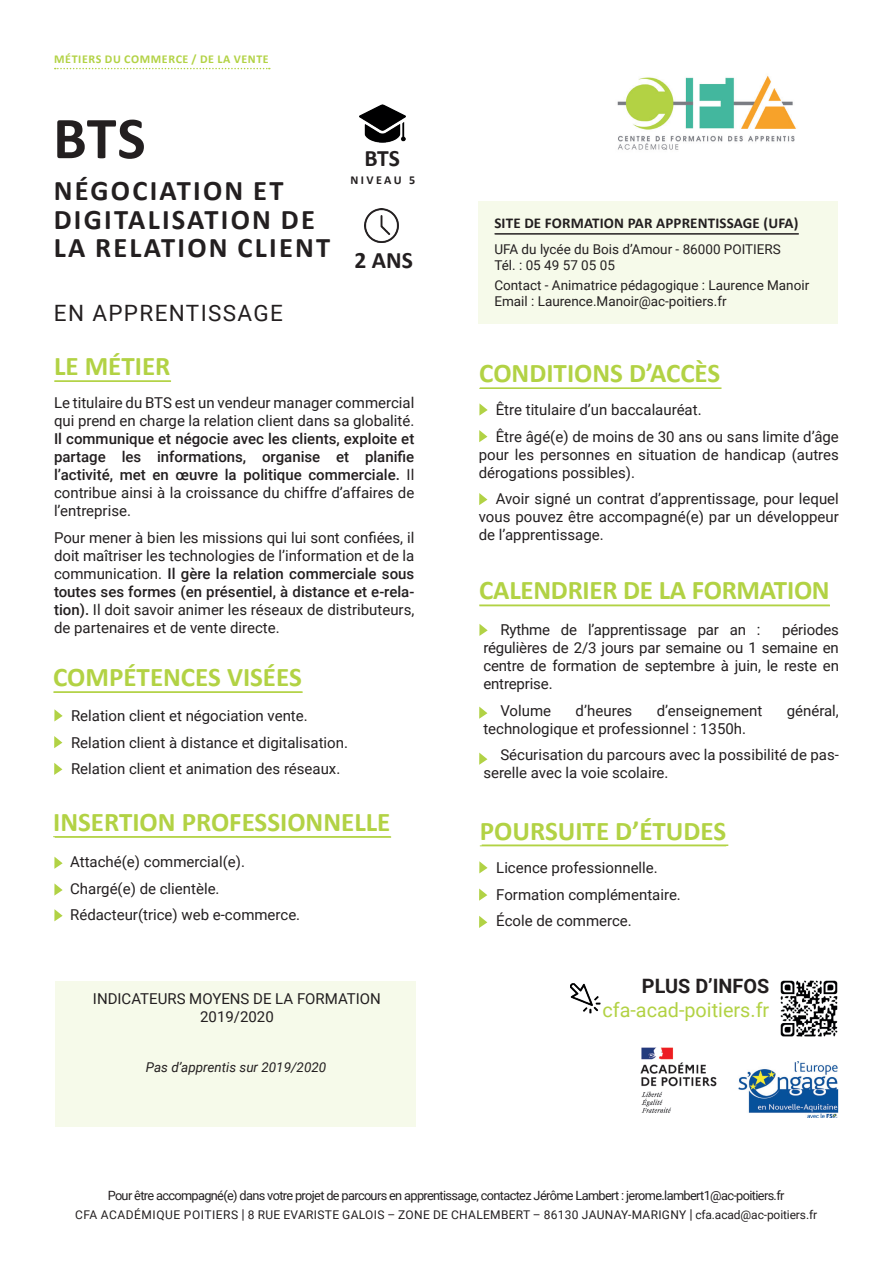
<style>
.page{position:relative;width:893px;height:1263px;background:#fff}
.page>*{position:absolute;margin:0;border:0;box-sizing:border-box;transform-origin:0 0}
.t1{font:700 60px "Calibri";color:#231f20}
.t2{font:700 28.5px/28.5px "Calibri";letter-spacing:.08em;color:#231f20}
.t3{font:700 27px "Calibri";color:#b2d244}
.t4{font:700 23.55px "Calibri";color:#231f20}
.t5{font:22.5px "Roboto";letter-spacing:.06em;color:#231f20}
.t6{font:19.8px "Roboto";color:#b2d244}
.t7{font:700 19.8px "Roboto";color:#231f20}
.t8{font:15px/18px "Roboto";color:#231f20}
.t9{font:500 15px/18px "Roboto";color:#231f20;text-align:justify}
.t10{font:700 15px "Calibri";letter-spacing:.01em;color:#231f20}
.t11{font:13.5px/16.2px "Roboto";color:#231f20}
.t12{font:italic 13.5px "Roboto";color:#231f20}
.t13{font:12.75px "Roboto";letter-spacing:-.05em;color:#231f20}
.t14{font:700 12.15px "Calibri";letter-spacing:.2em;color:#231f20}
.t15{font:12px "Roboto";letter-spacing:.025em;color:#231f20}
.t16{font:700 12px "Calibri";letter-spacing:.05em;color:#b2d244}
.s1{font-weight:400}
.s2{font-weight:500}
.s3{font-size:13.5px}
</style>
<div class="page">
<div style="left:478px;top:201px;width:359px;height:122px;background:#f6faea"></div>
<img style="left:738px;top:1062px;width:101px;height:56px">
<img style="left:780px;top:980px;width:58px;height:57px">
<img style="left:570px;top:983px;width:31px;height:30px">
<img style="left:640px;top:1047px;width:77px;height:66px">
<img style="left:617px;top:76px;width:179px;height:74px">
<svg style="left:54px;top:883px;width:9px;height:13px"></svg>
<svg style="left:54px;top:909px;width:9px;height:12px"></svg>
<svg style="left:54px;top:857px;width:9px;height:12px"></svg>
<svg style="left:54px;top:763px;width:8px;height:12px"></svg>
<svg style="left:54px;top:736px;width:8px;height:12px"></svg>
<svg style="left:54px;top:709px;width:9px;height:12px"></svg>
<svg style="left:479px;top:430px;width:8px;height:12px"></svg>
<svg style="left:479px;top:493px;width:8px;height:12px"></svg>
<svg style="left:479px;top:403px;width:9px;height:13px"></svg>
<svg style="left:479px;top:706px;width:8px;height:13px"></svg>
<svg style="left:479px;top:753px;width:8px;height:12px"></svg>
<svg style="left:479px;top:624px;width:9px;height:12px"></svg>
<svg style="left:479px;top:888px;width:8px;height:13px"></svg>
<svg style="left:479px;top:916px;width:8px;height:12px"></svg>
<svg style="left:479px;top:861px;width:9px;height:12px"></svg>
<hr style="left:55px;top:380px;width:116px;height:2px;background:#b2d244">
<hr style="left:54px;top:691px;width:249px;height:2px;background:#b2d244">
<hr style="left:55px;top:836px;width:336px;height:2px;background:#b2d244">
<hr style="left:480px;top:387px;width:241px;height:2px;background:#b2d244">
<hr style="left:479px;top:605px;width:351px;height:1px;background:#b2d244">
<hr style="left:482px;top:844px;width:246px;height:2px;background:#b2d244">
<hr style="left:495px;top:233px;width:304px;height:2px;background:#231f20">
<hr style="left:479px;top:388px;width:241px;height:1px;background:#b2d244">
<hr style="left:494px;top:233px;width:304px;height:1px;background:#231f20">
<hr style="left:53px;top:836px;width:337px;height:1px;background:#b2d244">
<hr style="left:53px;top:692px;width:249px;height:1px;background:#b2d244">
<hr style="left:480px;top:845px;width:246px;height:1px;background:#b2d244">
<hr style="left:54px;top:381px;width:116px;height:1px;background:#b2d244">
<img style="left:364px;top:209px;width:34px;height:34px">
<img style="left:360px;top:104px;width:46px;height:39px">
<div style="left:55px;top:981px;width:360px;height:146px;background:#f6faea"></div>
<svg style="left:55px;top:68px;width:215px;height:1px"></svg>
<p class="t16" style="left:54px;top:50px;width:216px">MÉTIERS DU COMMERCE / DE LA VENTE</p>
<h1 class="t1" style="left:53px;top:96px;width:94px">BTS</h1>
<h2 class="t2" style="left:54px;top:176px;width:278px">NÉGOCIATION ET<br>DIGITALISATION DE<br>LA RELATION CLIENT</h2>
<h3 class="t5" style="left:54px;top:297px;width:230px">EN APPRENTISSAGE</h3>
<h3 class="t3" style="left:54px;top:347px;width:118px">LE MÉTIER</h3>
<h3 class="t4" style="left:365px;top:142px;width:37px">BTS</h3>
<p class="t14" style="left:350px;top:172px;width:66px">NIVEAU 5</p>
<h3 class="t4" style="left:354px;top:244px;width:60px">2 ANS</h3>
<p class="t8" style="left:54px;top:393px;width:362px">Le titulaire du BTS est un vendeur manager commercial qui prend en charge la relation client dans sa globalité.</p>
<p class="t9" style="left:54px;top:429px;width:362px">Il communique et négocie avec les clients, exploite et partage les informations, organise et planifie l’activité, met en œuvre la politique commerciale. <span class="s1">Il contribue ainsi à la croissance du chiffre d’affaires de l’entreprise.</span></p>
<p class="t8" style="left:54px;top:528px;width:362px;text-align:justify">Pour mener à bien les missions qui lui sont confiées, il doit maîtriser les technologies de l’information et de la communication. <span class="s2">Il gère la relation commerciale sous toutes ses formes (en présentiel, à distance et e-rela&shy;tion).</span> Il doit savoir animer les réseaux de distributeurs, de partenaires et de vente directe.</p>
<h3 class="t3" style="left:53px;top:658px;width:250px">COMPÉTENCES VISÉES</h3>
<p class="t8" style="left:71px;top:702px;width:278px;line-height:26.5px">Relation client et négociation vente.<br>Relation client à distance et digitalisation.<br>Relation client et animation des réseaux.</p>
<h3 class="t3" style="left:53px;top:803px;width:339px">INSERTION PROFESSIONNELLE</h3>
<p class="t8" style="left:70px;top:848px;width:232px;line-height:26.5px">Attaché(e) commercial(e).<br>Chargé(e) de clientèle.<br>Rédacteur(trice) web e-commerce.</p>
<p class="t8" style="left:93px;top:989px;width:290px;text-align:center">INDICATEURS MOYENS DE LA FORMATION<br>2019/2020</p>
<p class="t12" style="left:146px;top:1058px;width:182px">Pas d’apprentis sur 2019/2020</p>
<p class="t10" style="left:494px;top:212px;width:306px">SITE DE FORMATION PAR APPRENTISSAGE (UFA)</p>
<p class="t11" style="left:494px;top:240px;width:288px">UFA du lycée du Bois d’Amour - 86000 POITIERS<br>Tél. : 05 49 57 05 05</p>
<p class="t11" style="left:494px;top:277px;width:316px">Contact - Animatrice pédagogique : Laurence Manoir<br>Email : Laurence.Manoir@ac-poitiers.fr</p>
<h3 class="t3" style="left:479px;top:354px;width:243px">CONDITIONS D’ACCÈS</h3>
<p class="t8" style="left:496px;top:396px;width:345px;line-height:26.5px">Être titulaire d’un baccalauréat.<br>Être âgé(e) de moins de 30 ans ou sans limite d’âge</p>
<p class="t8" style="left:479px;top:445px;width:362px">pour les personnes en situation de handicap (autres dérogations possibles).</p>
<p class="t8" style="left:479px;top:489px;width:362px;text-align:justify;text-indent:17px">Avoir signé un contrat d’apprentissage, pour lequel vous pouvez être accompagné(e) par un développeur de l’apprentissage.</p>
<h3 class="t3" style="left:479px;top:571px;width:352px">CALENDRIER DE LA FORMATION</h3>
<p class="t8" style="left:483px;top:620px;width:357px;text-align:justify;text-indent:299px">périodes régulières de 2/3 jours par semaine ou 1 semaine en centre de formation de septembre à juin, le reste en entreprise.</p>
<p class="t8" style="left:500px;top:701px;width:52px">Volume</p>
<p class="t8" style="left:576px;top:701px;width:58px">d’heures</p>
<p class="t8" style="left:657px;top:701px;width:107px">d’enseignement</p>
<p class="t8" style="left:787px;top:701px;width:54px">général,</p>
<p class="t8" style="left:500px;top:714px;width:340px;line-height:26.5px;text-indent:-17px">technologique et professionnel : 1350h.<br>Sécurisation du parcours avec la possibilité de pas-</p>
<p class="t8" style="left:483px;top:763px;width:187px">serelle avec la voie scolaire.</p>
<p class="t8" style="left:500px;top:620px;width:262px">Rythme de l’apprentissage par an :</p>
<h3 class="t3" style="left:480px;top:812px;width:248px">POURSUITE D’ÉTUDES</h3>
<p class="t8" style="left:496px;top:854px;width:186px;line-height:26.5px">Licence professionnelle.<br>Formation complémentaire.<br>École de commerce.</p>
<h3 class="t7" style="left:642px;top:972px;width:129px">PLUS D’INFOS</h3>
<h3 class="t6" style="left:602px;top:996px;width:168px">cfa-acad-poitiers.fr</h3>
<p class="t13" style="left:108px;top:1186px;width:678px">Pour être accompagné(e) dans votre projet de parcours en apprentissage, contactez Jérôme Lambert : jerome.lambert1@ac-poitiers.fr</p>
<p class="t15" style="left:75px;top:1206px;width:743px">CFA ACADÉMIQUE POITIERS <span class="s3">|</span> 8 RUE EVARISTE GALOIS – ZONE DE CHALEMBERT – 86130 JAUNAY-MARIGNY <span class="s3">|</span> cfa.acad@ac-poitiers.fr</p>
</div>
